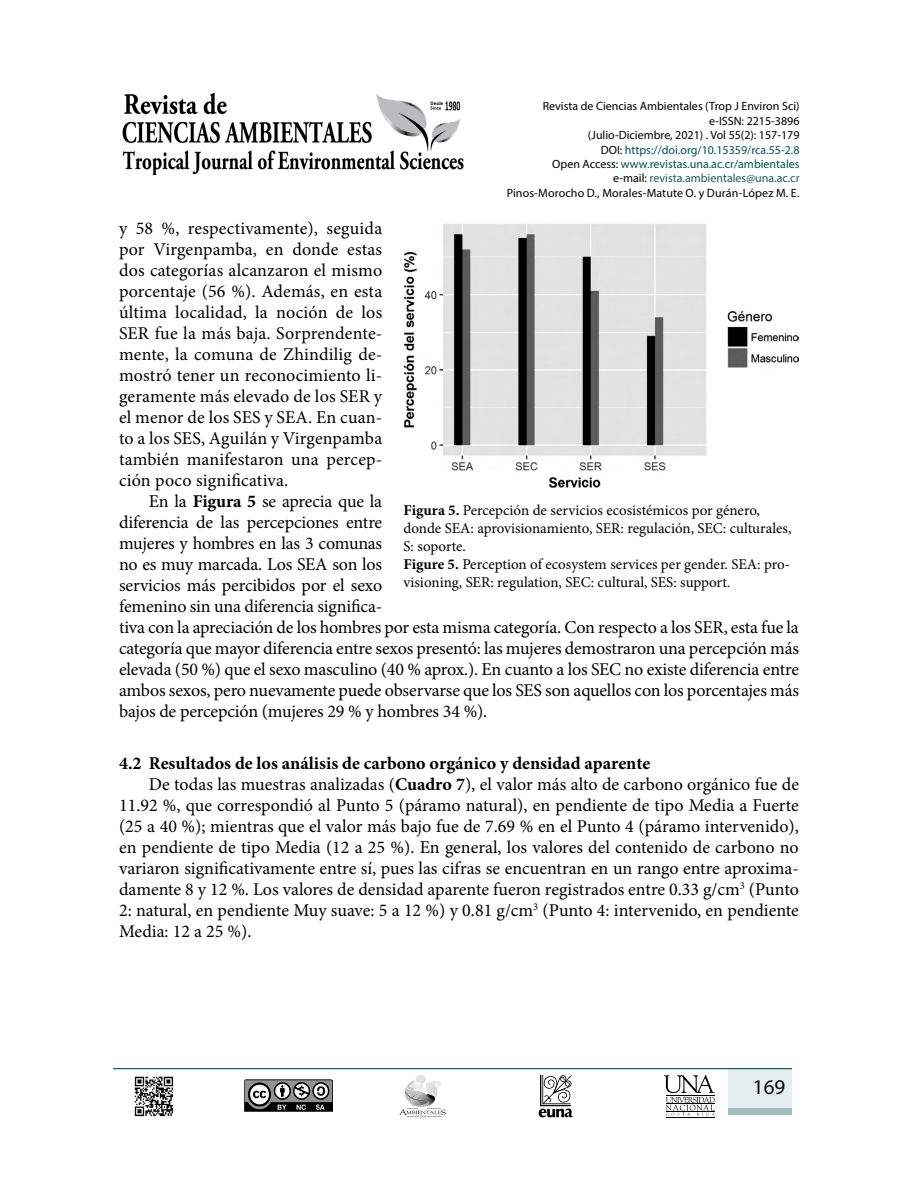
<style>
.page{position:relative;width:918px;height:1188px;background:#fff}
.page>*{position:absolute;margin:0;border:0;box-sizing:border-box;transform-origin:0 0}
.t1{font:21px "Myriad Pro";color:#000}
.t2{font:18px/21px "Minion Pro";letter-spacing:-.01em;color:#000;text-align:justify}
.t3{font:700 18px "Minion Pro";color:#000}
.t4{font:15px/18px "Minion Pro";color:#000}
.t5{font:12px/14.4px "Myriad Pro";color:#000;text-align:right}
.s1{color:#00534d}
.s2{color:#195f5a}
.s3{font-weight:700}
</style>
<div class="page">
<svg style="left:539px;top:1075px;width:34px;height:42px"></svg>
<div style="left:416px;top:1075px;width:10px;height:9px;background:#e2e2e2;border-radius:50%"></div>
<svg style="left:399px;top:1081px;width:47px;height:36px"></svg>
<hr style="left:666px;top:1117px;width:48px;height:1px;background:#000">
<svg style="left:664px;top:1075px;width:51px;height:41px"></svg>
<hr style="left:113px;top:1068px;width:679px;height:1px;background:#00534d">
<div style="left:729px;top:1068px;width:63px;height:46px;background:#e6eeed"></div>
<div style="left:729px;top:1108px;width:63px;height:6px;background:#a1bfbd"></div>
<img style="left:244px;top:1080px;width:89px;height:31px">
<img style="left:122px;top:92px;width:342px;height:83px">
<img style="left:134px;top:1076px;width:40px;height:41px">
<img style="left:404px;top:224px;width:395px;height:264px">
<p class="t5" style="left:507px;top:99px;width:294px">Revista de Ciencias Ambientales (Trop J Environ Sci) e-ISSN: 2215-3896<br>(Julio-Diciembre, 2021) . Vol 55(2): 157-179<br>DOI: <span class="s1">https://doi.org/10.15359/rca.55-2.8<br></span>Open Access: <span class="s1">www.revistas.una.ac.cr/ambientales<br></span>e-mail: <span class="s2">revista.ambientales@una.ac.cr<br></span>Pinos-Morocho D., Morales-Matute O. y Durán-López M. E.</p>
<p class="t2" style="left:119px;top:218px;width:265px">y 58 %, respectivamente), seguida por Virgenpamba, en donde estas dos categorías alcanzaron el mismo porcentaje (56 %). Además, en esta última localidad, la noción de los SER fue la más baja. Sorprendente&shy;mente, la comuna de Zhindilig de&shy;mostró tener un reconocimiento li&shy;geramente más elevado de los SER y el menor de los SES y SEA. En cuan&shy;to a los SES, Aguilán y Virgenpamba también manifestaron una percep&shy;ción poco significativa.</p>
<p class="t2" style="left:119px;top:491px;width:681px;text-align:left;text-indent:30px">En la <span class="s3">Figura 5</span> se aprecia que la<br>diferencia de las percepciones entre<br>mujeres y hombres en las 3 comunas<br>no es muy marcada. Los SEA son los<br>servicios más percibidos por el sexo<br>femenino sin una diferencia significa-<br>tiva con la apreciación de los hombres por esta misma categoría. Con respecto a los SER, esta fue la categoría que mayor diferencia entre sexos presentó: las mujeres demostraron una percepción más elevada (50 %) que el sexo masculino (40 % aprox.). En cuanto a los SEC no existe diferencia entre ambos sexos, pero nuevamente puede observarse que los SES son aquellos con los porcentajes más bajos de percepción (mujeres 29 % y hombres 34 %).</p>
<p class="t3" style="left:119px;top:750px;width:533px">4.2 Resultados de los análisis de carbono orgánico y densidad aparente</p>
<p class="t2" style="left:149px;top:774px;width:652px">De todas las muestras analizadas (<span class="s3">Cuadro 7</span>), el valor más alto de carbono orgánico fue de</p>
<p class="t2" style="left:119px;top:795px;width:681px">11.92 %, que correspondió al Punto 5 (páramo natural), en pendiente de tipo Media a Fuerte</p>
<p class="t2" style="left:119px;top:816px;width:681px">(25 a 40 %); mientras que el valor más bajo fue de 7.69 % en el Punto 4 (páramo intervenido),</p>
<p class="t2" style="left:119px;top:837px;width:681px">en pendiente de tipo Media (12 a 25 %). En general, los valores del contenido de carbono no</p>
<p class="t2" style="left:119px;top:858px;width:681px">variaron significativamente entre sí, pues las cifras se encuentran en un rango entre aproxima-</p>
<p class="t2" style="left:119px;top:879px;width:681px">damente 8 y 12 %. Los valores de densidad aparente fueron registrados entre 0.33 g/cm<sup>3</sup> (Punto</p>
<p class="t2" style="left:119px;top:899px;width:681px">2: natural, en pendiente Muy suave: 5 a 12 %) y 0.81 g/cm<sup>3</sup> (Punto 4: intervenido, en pendiente</p>
<p class="t2" style="left:119px;top:920px;width:134px">Media: 12 a 25 %).</p>
<p class="t4" style="left:404px;top:501px;width:390px"><span class="s3">Figura 5.</span> Percepción de servicios ecosistémicos por género, donde SEA: aprovisionamiento, SER: regulación, SEC: culturales, S: soporte.<br><span class="s3">Figure 5.</span> Perception of ecosystem services per gender. SEA: pro&shy;visioning, SER: regulation, SEC: cultural, SES: support.</p>
<p class="t1" style="left:753px;top:1074px;width:34px">169</p>
</div>
